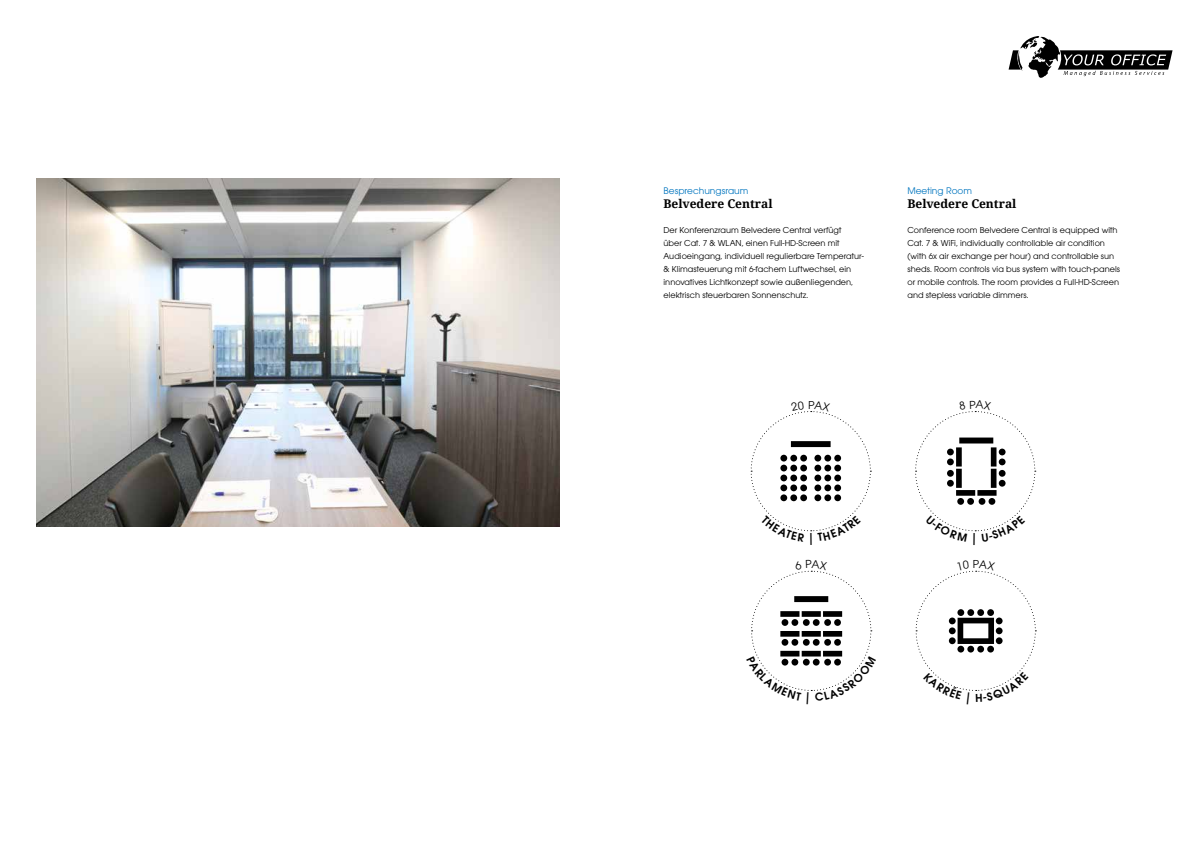
<style>
.page{position:relative;width:1191px;height:842px;background:#fff}
.page>*{position:absolute;margin:0;border:0;box-sizing:border-box;transform-origin:0 0}
.t1{font:700 12px "Droid Serif";color:#000}
.t2{font:10px "Avant Gard EF";color:#0075bf}
.t3{font:9px/13px "Avant Gard EF";color:#000}
</style>
<div class="page">
<img style="left:36px;top:179px;width:523px;height:347px">
<svg style="left:1008px;top:36px;width:164px;height:42px"></svg>
<svg style="left:915px;top:411px;width:120px;height:121px"></svg>
<svg style="left:751px;top:570px;width:122px;height:121px"></svg>
<svg style="left:915px;top:570px;width:121px;height:121px"></svg>
<svg style="left:750px;top:411px;width:121px;height:121px"></svg>
<p class="t2" style="left:663px;top:185px;width:86px">Besprechungsraum</p>
<h1 class="t1" style="left:663px;top:196px;width:110px">Belvedere Central</h1>
<p class="t2" style="left:907px;top:185px;width:66px">Meeting Room</p>
<h1 class="t1" style="left:907px;top:196px;width:110px">Belvedere Central</h1>
<p class="t3" style="left:663px;top:223px;width:202px">Der Konferenzraum Belvedere Central verfügt<br>über Cat. 7 &amp; WLAN, einen Full-HD-Screen mit Audioeingang, individuell regulierbare Temperatur-&amp; Klimasteuerung mit 6-fachem Luftwechsel, ein innovatives Lichtkonzept sowie außenliegenden, elektrisch steuerbaren Sonnenschutz.</p>
<p class="t3" style="left:907px;top:223px;width:214px">Conference room Belvedere Central is equipped with Cat. 7 &amp; WiFi, individually controllable air condition (with 6x air exchange per hour) and controllable sun sheds. Room controls via bus system with touch-panels or mobile controls. The room provides a Full-HD-Screen and stepless variable dimmers.</p>
</div>
